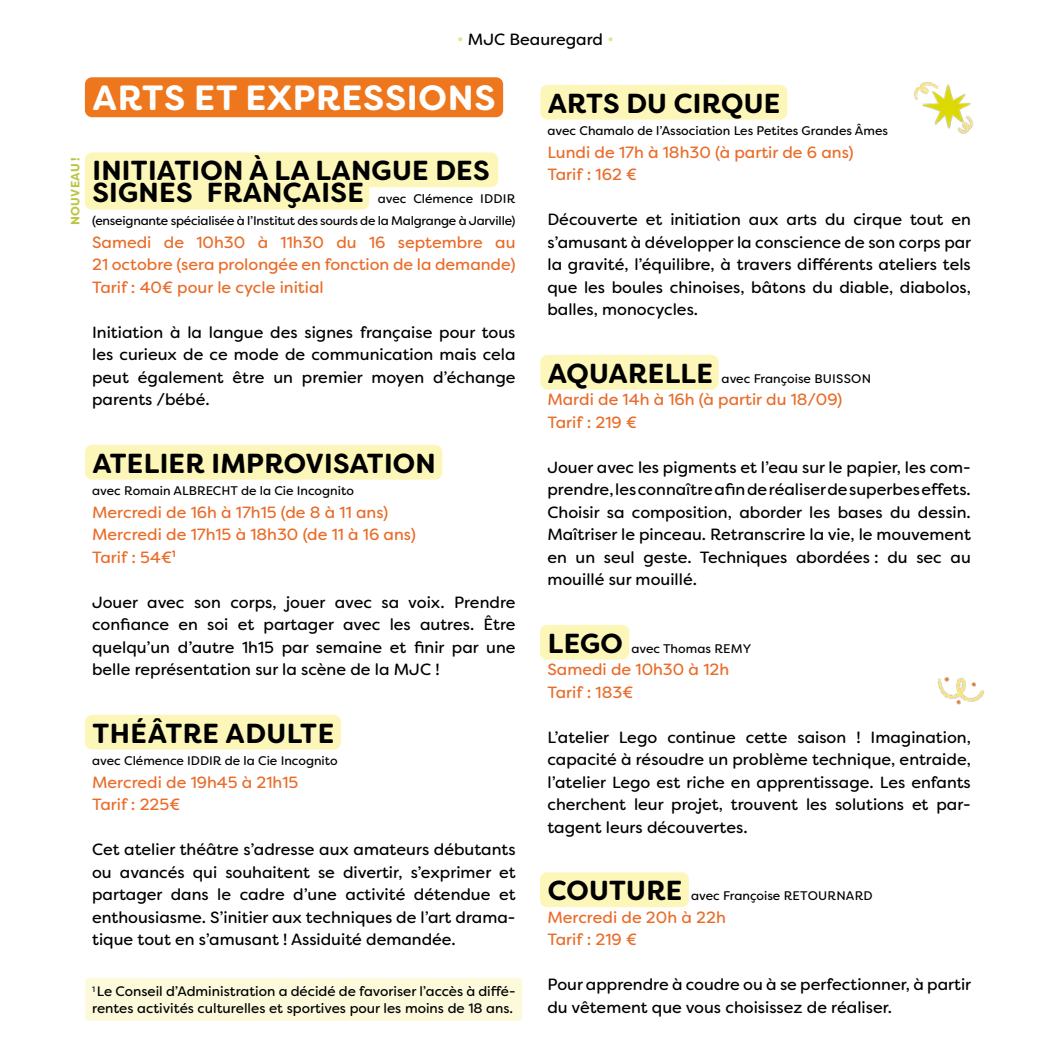
<style>
.page{position:relative;width:1063px;height:1063px;background:#fff}
.page>*{position:absolute;margin:0;border:0;box-sizing:border-box;transform-origin:0 0}
.t1{font:700 35px "Filson Soft";letter-spacing:.02em;color:#fff}
.t2{font:700 27.5px "Filson Soft";letter-spacing:.01em;color:#000}
.t3{font:16.25px/22.5px "Filson Soft";color:#000;text-align:justify}
.t4{font:16.25px/22.5px "Filson Soft";color:#e96c29}
.t5{font:13.75px/16.2px "Filson Soft";color:#000}
.t6{font:12.5px/22.5px "Filson Soft";color:#000}
.t7{font:700 12px "Filson Soft";letter-spacing:.02em;color:#bac540}
.s1{color:#e2e586}
.s2{font-weight:700;font-size:27.5px}
</style>
<div class="page">
<div style="left:85px;top:978px;width:437px;height:43px;background:#fdfadc;border-radius:3px"></div>
<div style="left:85px;top:152px;width:413px;height:35px;background:#fcf6b9;border-radius:7px"></div>
<div style="left:85px;top:77px;width:418px;height:40px;background:#ee771e;border-radius:7px"></div>
<div style="left:85px;top:175px;width:284px;height:35px;background:#fcf6b9;border-radius:7px"></div>
<div style="left:540px;top:355px;width:179px;height:35px;background:#fcf6b9;border-radius:7px"></div>
<div style="left:540px;top:625px;width:89px;height:35px;background:#fcf6b9;border-radius:7px"></div>
<div style="left:540px;top:872px;width:149px;height:35px;background:#fcf6b9;border-radius:7px"></div>
<div style="left:85px;top:715px;width:256px;height:35px;background:#fcf6b9;border-radius:7px"></div>
<div style="left:85px;top:445px;width:357px;height:35px;background:#fcf6b9;border-radius:7px"></div>
<div style="left:540px;top:85px;width:247px;height:35px;background:#fcf6b9;border-radius:7px"></div>
<img style="left:937px;top:677px;width:48px;height:28px">
<img style="left:914px;top:82px;width:60px;height:52px">
<p class="t7" style="left:68px;top:225px;width:69px;rotate:-90deg">NOUVEAU !</p>
<p class="t3" style="left:457px;top:28px;width:158px"><span class="s1">•</span> MJC Beauregard <span class="s1">•</span></p>
<h1 class="t1" style="left:93px;top:75px;width:405px">ARTS ET EXPRESSIONS</h1>
<h2 class="t2" style="left:548px;top:85px;width:234px">ARTS DU CIRQUE</h2>
<p class="t6" style="left:547px;top:119px;width:342px">avec Chamalo de l’Association Les Petites Grandes Âmes</p>
<p class="t4" style="left:547px;top:141px;width:308px">Lundi de 17h à 18h30 (à partir de 6 ans)<br>Tarif : 162 €</p>
<p class="t3" style="left:547px;top:208px;width:425px">Découverte et initiation aux arts du cirque tout en s’amusant à développer la conscience de son corps par la gravité, l’équilibre, à travers différents ateliers tels que les boules chinoises, bâtons du diable, diabolos, balles, monocycles.</p>
<h2 class="t2" style="left:92px;top:153px;width:399px">INITIATION À LA LANGUE DES</h2>
<p class="t6" style="left:92px;top:187px;width:425px"><span class="s2">SIGNES FRANÇAISE</span> avec Clémence IDDIR (enseignante spécialisée à l’Institut des sourds de la Malgrange à Jarville)</p>
<p class="t4" style="left:92px;top:231px;width:425px;text-align:justify">Samedi de 10h30 à 11h30 du 16 septembre au 21 octobre (sera prolongée en fonction de la demande)<br>Tarif : 40€ pour le cycle initial</p>
<p class="t3" style="left:92px;top:321px;width:425px">Initiation à la langue des signes française pour tous les curieux de ce mode de communication mais cela peut également être un premier moyen d’échange parents /bébé.</p>
<p class="t6" style="left:548px;top:367px;width:325px"><span class="s2">AQUARELLE</span> avec Françoise BUISSON</p>
<p class="t4" style="left:547px;top:388px;width:297px">Mardi de 14h à 16h (à partir du 18/09)<br>Tarif : 219 €</p>
<p class="t3" style="left:547px;top:456px;width:425px">Jouer avec les pigments et l’eau sur le papier, les com&shy;prendre, les connaître afin de réaliser de superbes effets.<br>Choisir sa composition, aborder les bases du dessin.<br>Maîtriser le pinceau. Retranscrire la vie, le mouvement en un seul geste. Techniques abordées : du sec au mouillé sur mouillé.</p>
<h2 class="t2" style="left:92px;top:445px;width:345px">ATELIER IMPROVISATION</h2>
<p class="t6" style="left:92px;top:479px;width:263px">avec Romain ALBRECHT de la Cie Incognito</p>
<p class="t4" style="left:92px;top:501px;width:325px">Mercredi de 16h à 17h15 (de 8 à 11 ans)<br>Mercredi de 17h15 à 18h30 (de 11 à 16 ans)<br>Tarif : 54€<sup>1</sup></p>
<p class="t3" style="left:92px;top:591px;width:425px">Jouer avec son corps, jouer avec sa voix. Prendre confiance en soi et partager avec les autres. Être quelqu’un d’autre 1h15 par semaine et finir par une belle représentation sur la scène de la MJC !</p>
<h2 class="t2" style="left:92px;top:715px;width:243px">THÉÂTRE ADULTE</h2>
<p class="t6" style="left:92px;top:749px;width:247px">avec Clémence IDDIR de la Cie Incognito</p>
<p class="t4" style="left:92px;top:771px;width:208px">Mercredi de 19h45 à 21h15<br>Tarif : 225€</p>
<p class="t3" style="left:92px;top:838px;width:425px">Cet atelier théâtre s’adresse aux amateurs débutants ou avancés qui souhaitent se divertir, s’exprimer et partager dans le cadre d’une activité détendue et enthousiasme. S’initier aux techniques de l’art drama&shy;tique tout en s’amusant ! Assiduité demandée.</p>
<p class="t6" style="left:548px;top:637px;width:205px"><span class="s2">LEGO</span> avec Thomas REMY</p>
<p class="t4" style="left:547px;top:658px;width:183px">Samedi de 10h30 à 12h<br>Tarif : 183€</p>
<p class="t3" style="left:547px;top:726px;width:425px">L’atelier Lego continue cette saison ! Imagination, capacité à résoudre un problème technique, entraide, l’atelier Lego est riche en apprentissage. Les enfants cherchent leur projet, trouvent les solutions et par&shy;tagent leurs découvertes.</p>
<p class="t6" style="left:548px;top:884px;width:327px"><span class="s2">COUTURE</span> avec Françoise RETOURNARD</p>
<p class="t4" style="left:547px;top:906px;width:180px">Mercredi de 20h à 22h<br>Tarif : 219 €</p>
<p class="t3" style="left:547px;top:973px;width:425px">Pour apprendre à coudre ou à se perfectionner, à partir du vêtement que vous choisissez de réaliser.</p>
<p class="t5" style="left:92px;top:983px;width:425px"><sup>1</sup> Le Conseil d’Administration a décidé de favoriser l’accès à diffé&shy;rentes activités culturelles et sportives pour les moins de 18 ans.</p>
</div>
